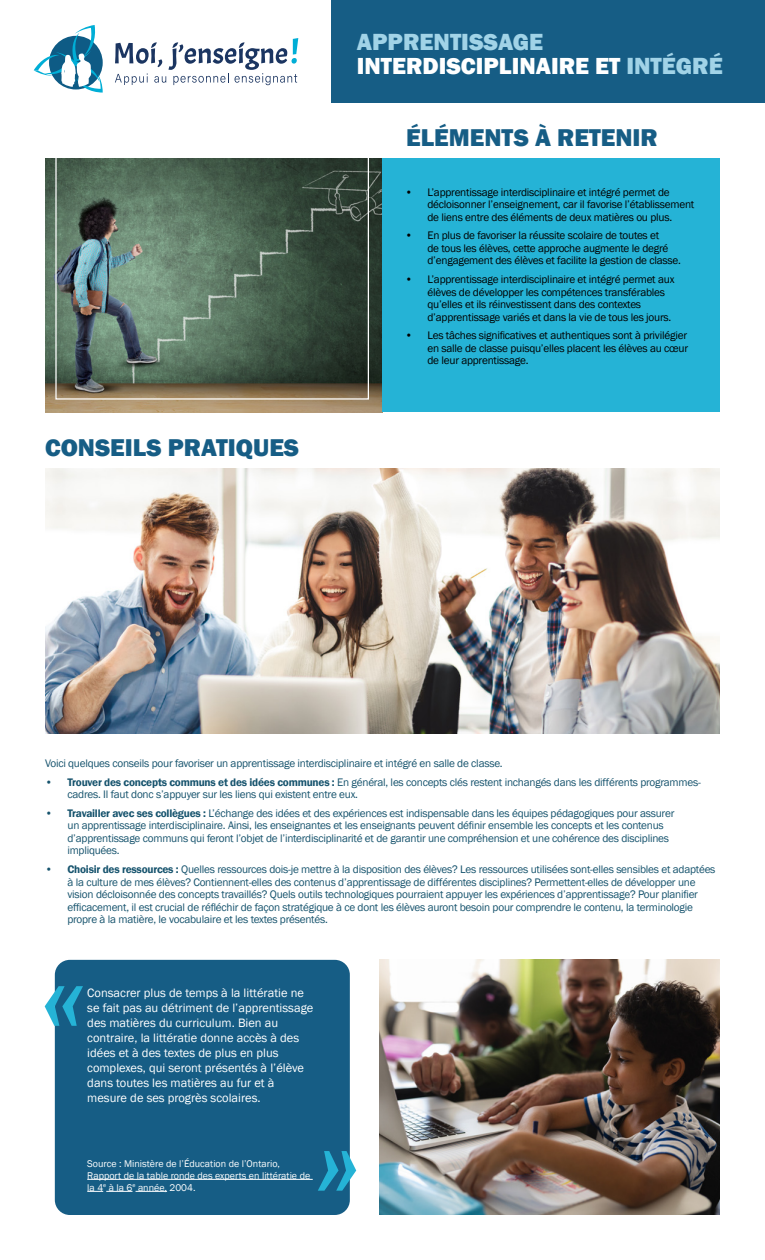
<style>
.page{position:relative;width:765px;height:1260px;background:#fff}
.page>*{position:absolute;margin:0;border:0;box-sizing:border-box;transform-origin:0 0}
.Titre_2{font:800 25px "Franklin Gothic";color:#165d85}
.Titre_1{font:800 24px "Franklin Gothic";color:#a1d3e7}
.Titre_1-2{font:800 23.88px "Franklin Gothic";color:#fff}
.Texte_courant_blanc{font:12.5px/15px "Franklin Gothic";color:#fff}
.Bullet_marge{font:11.25px/12.5px "Franklin Gothic";letter-spacing:-.02em;color:#16536d}
.t1{font:11.25px/12.5px "Franklin Gothic";letter-spacing:-.02em;color:#000}
.Référence_blanc{font:10px/12px "Franklin Gothic";color:#fff}
.s1{font-size:24px;color:#a1d3e7}
.s2{font-weight:600}
</style>
<div class="page">
<img style="left:45px;top:159px;width:337px;height:253px">
<svg style="left:34px;top:25px;width:69px;height:68px"></svg>
<svg style="left:115px;top:38px;width:183px;height:47px"></svg>
<div style="left:331px;top:0;width:434px;height:103px;background:#165d85"></div>
<div style="left:382px;top:159px;width:338px;height:253px;background:#25b3d6"></div>
<img style="left:45px;top:468px;width:675px;height:266px">
<div style="left:55px;top:960px;width:295px;height:255px;background:#165d85;border-radius:15px"></div>
<svg style="left:45px;top:986px;width:38px;height:40px"></svg>
<svg style="left:318px;top:1151px;width:38px;height:40px"></svg>
<hr style="left:87px;top:1179px;width:226px;height:1px;background:#fff">
<svg style="left:87px;top:1191px;width:46px;height:1px"></svg>
<hr style="left:136px;top:1191px;width:31px;height:1px;background:#fff">
<div style="left:55px;top:146px;width:314px;height:254px;border:1px solid #fff"></div>
<img style="left:379px;top:960px;width:341px;height:255px">
<h1 class="Titre_1" style="left:357px;top:26px;width:188px">APPRENTISSAGE</h1>
<h1 class="Titre_1-2" style="left:357px;top:50px;width:367px">INTERDISCIPLINAIRE ET <span class="s1">INTÉGRÉ</span></h1>
<h2 class="Titre_2" style="left:406px;top:122px;width:253px">ÉLÉMENTS À RETENIR</h2>
<h2 class="Titre_2" style="left:45px;top:431px;width:256px">CONSEILS PRATIQUES</h2>
<p class="t1" style="left:428px;top:186px;width:268px;text-indent:-22px">• L’apprentissage interdisciplinaire et intégré permet de décloisonner l’enseignement, car il favorise l’établissement de liens entre des éléments de deux matières ou plus.</p>
<p class="t1" style="left:428px;top:230px;width:255px;text-indent:-22px">• En plus de favoriser la réussite scolaire de toutes et<br>de tous les élèves, cette approche augmente le degré d’engagement des élèves et facilite la gestion de classe.</p>
<p class="t1" style="left:428px;top:273px;width:248px;text-indent:-22px">• L’apprentissage interdisciplinaire et intégré permet aux élèves de développer les compétences transférables qu’elles et ils réinvestissent dans des contextes d’apprentissage variés et dans la vie de tous les jours.</p>
<p class="t1" style="left:428px;top:330px;width:262px;text-align:justify;text-indent:-22px">• Les tâches significatives et authentiques sont à privilégier en salle de classe puisqu’elles placent les élèves au cœur de leur apprentissage.</p>
<p class="Bullet_marge" style="left:45px;top:757px;width:459px">Voici quelques conseils pour favoriser un apprentissage interdisciplinaire et intégré en salle de classe.</p>
<p class="Bullet_marge" style="left:68px;top:776px;width:635px;text-indent:-22px">• <span class="s2">Trouver des concepts communs et des idées communes :</span> En général, les concepts clés restent inchangés dans les différents programmes&shy;cadres. Il faut donc s’appuyer sur les liens qui existent entre eux.</p>
<p class="Bullet_marge" style="left:68px;top:807px;width:608px;text-indent:-22px">• <span class="s2">Travailler avec ses collègues :</span> L’échange des idées et des expériences est indispensable dans les équipes pédagogiques pour assurer un apprentissage interdisciplinaire. Ainsi, les enseignantes et les enseignants peuvent définir ensemble les concepts et les contenus d’apprentissage communs qui feront l’objet de l’interdisciplinarité et de garantir une compréhension et une cohérence des disciplines impliquées.</p>
<p class="Bullet_marge" style="left:68px;top:863px;width:650px;text-indent:-22px">• <span class="s2">Choisir des ressources :</span> Quelles ressources dois-je mettre à la disposition des élèves? Les ressources utilisées sont-elles sensibles et adaptées à la culture de mes élèves? Contiennent-elles des contenus d’apprentissage de différentes disciplines? Permettent-elles de développer une vision décloisonnée des concepts travaillés? Quels outils technologiques pourraient appuyer les expériences d’apprentissage? Pour planifier efficacement, il est crucial de réfléchir de façon stratégique à ce dont les élèves auront besoin pour comprendre le contenu, la terminologie propre à la matière, le vocabulaire et les textes présentés.</p>
<p class="Texte_courant_blanc" style="left:87px;top:986px;width:228px">Consacrer plus de temps à la littératie ne se fait pas au détriment de l’apprentissage des matières du curriculum. Bien au contraire, la littératie donne accès à des idées et à des textes de plus en plus complexes, qui seront présentés à l’élève dans toutes les matières au fur et à mesure de ses progrès scolaires.</p>
<p class="Référence_blanc" style="left:87px;top:1157px;width:224px">Source : Ministère de l’Éducation de l’Ontario,<br>Rapport de la table ronde des experts en littératie de la 4<sup>e</sup> à la 6<sup>e</sup> année, 2004.</p>
</div>
